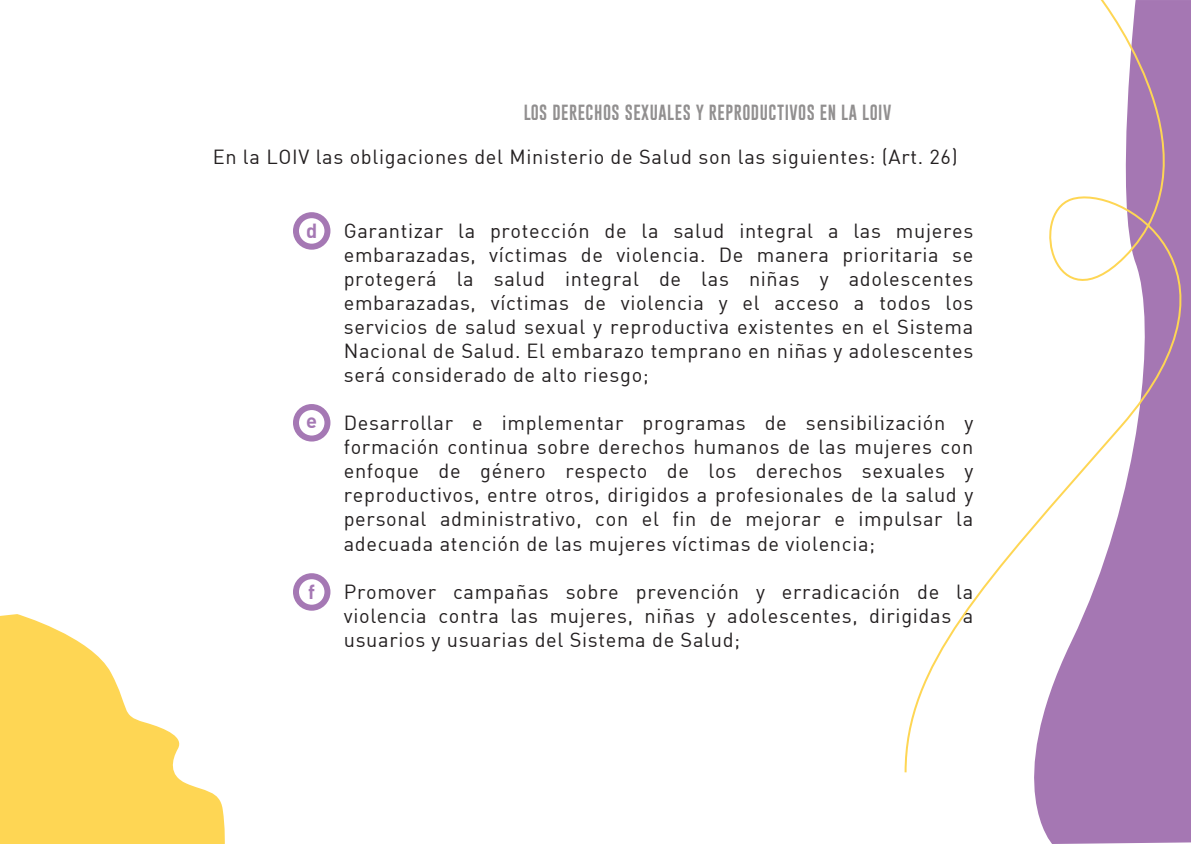
<style>
.page{position:relative;width:1191px;height:844px;background:#fff}
.page>*{position:absolute;margin:0;border:0;box-sizing:border-box;transform-origin:0 0}
.t1{font:20px/24px "DIN";letter-spacing:.035em;color:#231f20;text-align:justify}
.t2{font:20px "DIN Bold";color:#a578b4}
.t3{font:16px "Gobold";letter-spacing:.035em;color:#231f20}
</style>
<div class="page">
<div style="left:293px;top:212px;width:37px;height:37px;border:6px solid #a578b4;border-radius:50%"></div>
<div style="left:293px;top:404px;width:37px;height:37px;border:6px solid #a578b4;border-radius:50%"></div>
<div style="left:293px;top:573px;width:37px;height:37px;border:6px solid #a578b4;border-radius:50%"></div>
<svg style="left:0;top:614px;width:225px;height:229px;fill:#fed654"></svg>
<div style="left:1034px;top:774px;width:157px;height:69px;background:#a577b3"></div>
<svg style="left:904px;top:0;width:287px;height:774px"></svg>
<p class="t3" style="left:523px;top:102px;width:370px">LOS DERECHOS SEXUALES Y REPRODUCTIVOS EN LA LOIV</p>
<p class="t1" style="left:213px;top:144px;width:746px">En la LOIV las obligaciones del Ministerio de Salud son las siguientes: (Art. 26)</p>
<p class="t2" style="left:306px;top:218px;width:13px">d</p>
<p class="t2" style="left:306px;top:407px;width:12px">e</p>
<p class="t2" style="left:308px;top:578px;width:8px">f</p>
<p class="t1" style="left:344px;top:218px;width:631px">Garantizar la protección de la salud integral a las mujeres embarazadas, víctimas de violencia. De manera prioritaria se protegerá la salud integral de las niñas y adolescentes embarazadas, víctimas de violencia y el acceso a todos los servicios de salud sexual y reproductiva existentes en el Sistema Nacional de Salud. El embarazo temprano en niñas y adolescentes será considerado de alto riesgo;</p>
<p class="t1" style="left:344px;top:410px;width:631px">Desarrollar e implementar programas de sensibilización y formación continua sobre derechos humanos de las mujeres con enfoque de género respecto de los derechos sexuales y reproductivos, entre otros, dirigidos a profesionales de la salud y personal administrativo, con el fin de mejorar e impulsar la adecuada atención de las mujeres víctimas de violencia;</p>
<p class="t1" style="left:344px;top:578px;width:631px">Promover campañas sobre prevención y erradicación de la violencia contra las mujeres, niñas y adolescentes, dirigidas a usuarios y usuarias del Sistema de Salud;</p>
</div>
